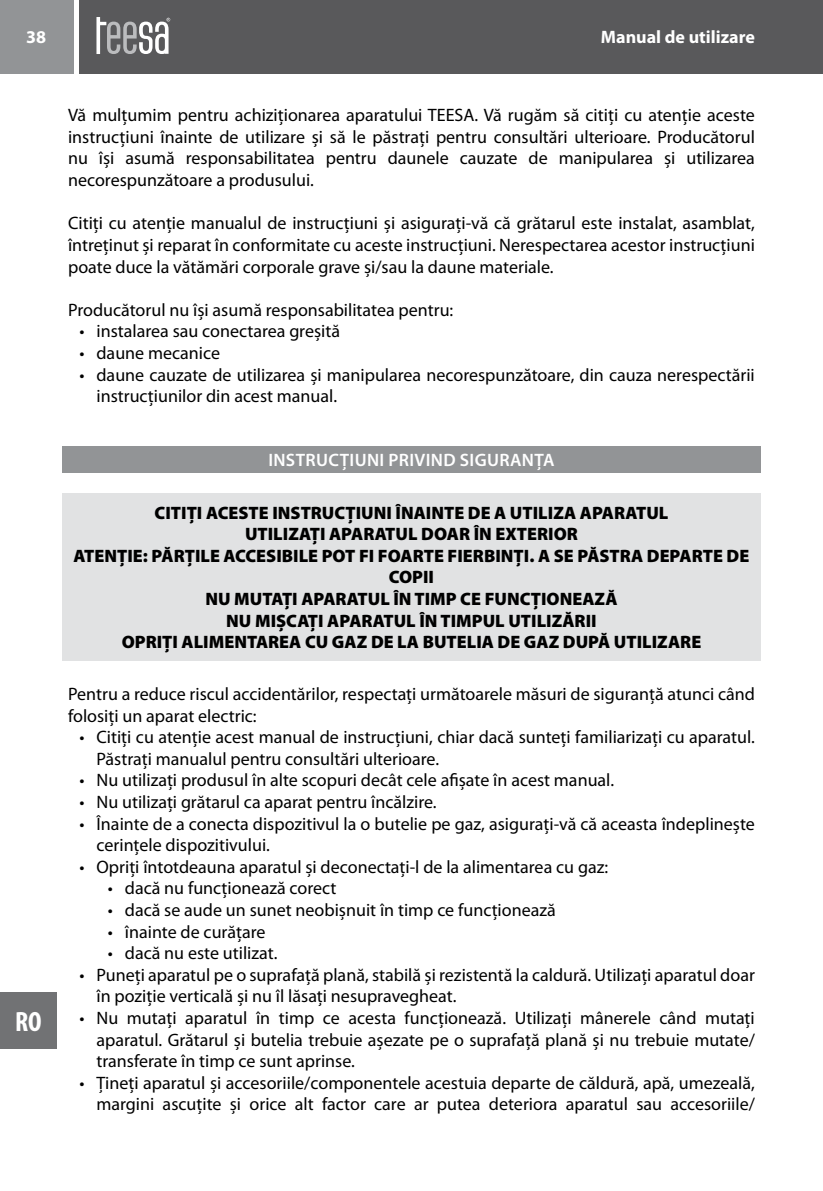
<style>
.page{position:relative;width:823px;height:1191px;background:#fff}
.page>*{position:absolute;margin:0;border:0;box-sizing:border-box;transform-origin:0 0}
.t1{font:700 condensed 28px "Myriad Pro";color:#fff}
.t2{font:18px/21.6px "Myriad Pro";color:#000}
.t3{font:900 18px/21.6px "Myriad Pro";color:#000;text-align:center}
.t4{font:600 18px "Myriad Pro";letter-spacing:.02em;color:#fff}
.t5{font:700 18px "Myriad Pro";color:#fff}
</style>
<div class="page">
<div style="left:0;top:0;width:74px;height:74px;background:#929496"></div>
<div style="left:79px;top:0;width:743px;height:74px;background:#59595b"></div>
<svg style="left:96px;top:17px;width:74px;height:37px"></svg>
<div style="left:0;top:992px;width:57px;height:57px;background:#717274"></div>
<div style="left:62px;top:494px;width:698px;height:166px;background:#e1e2e3"></div>
<div style="left:62px;top:446px;width:698px;height:26px;background:#929496"></div>
<p class="t5" style="left:26px;top:25px;width:21px">38</p>
<p class="t5" style="left:600px;top:25px;width:155px">Manual de utilizare</p>
<p class="t2" style="left:68px;top:104px;width:688px;text-align:justify">Vă mulțumim pentru achiziționarea aparatului TEESA. Vă rugăm să citiți cu atenție aceste instrucțiuni înainte de utilizare și să le păstrați pentru consultări ulterioare. Producătorul nu își asumă responsabilitatea pentru daunele cauzate de manipularea și utilizarea necorespunzătoare a produsului.</p>
<p class="t2" style="left:68px;top:212px;width:687px;text-align:justify">Citiți cu atenție manualul de instrucțiuni și asigurați-vă că grătarul este instalat, asamblat, întreținut și reparat în conformitate cu aceste instrucțiuni. Nerespectarea acestor instrucțiuni poate duce la vătămări corporale grave și/sau la daune materiale.</p>
<p class="t2" style="left:68px;top:298px;width:386px">Producătorul nu își asumă responsabilitatea pentru:</p>
<p class="t2" style="left:79px;top:320px;width:262px">• instalarea sau conectarea greșită</p>
<p class="t2" style="left:79px;top:342px;width:142px">• daune mecanice</p>
<p class="t2" style="left:96px;top:363px;width:659px;text-indent:-17px">• daune cauzate de utilizarea și manipularea necorespunzătoare, din cauza nerespectării instrucțiunilor din acest manual.</p>
<h1 class="t1" style="left:15px;top:1004px;width:28px">RO</h1>
<p class="t4" style="left:268px;top:448px;width:287px">INSTRUCȚIUNI PRIVIND SIGURANȚA</p>
<p class="t3" style="left:74px;top:501px;width:676px">CITIȚI ACESTE INSTRUCȚIUNI ÎNAINTE DE A UTILIZA APARATUL<br>UTILIZAȚI APARATUL DOAR ÎN EXTERIOR<br>ATENȚIE: PĂRȚILE ACCESIBILE POT FI FOARTE FIERBINȚI. A SE PĂSTRA DEPARTE DE COPII<br>NU MUTAȚI APARATUL ÎN TIMP CE FUNCȚIONEAZĂ<br>NU MIȘCAȚI APARATUL ÎN TIMPUL UTILIZĂRII<br>OPRIȚI ALIMENTAREA CU GAZ DE LA BUTELIA DE GAZ DUPĂ UTILIZARE</p>
<p class="t2" style="left:68px;top:683px;width:688px">Pentru a reduce riscul accidentărilor, respectați următoarele măsuri de siguranță atunci când folosiți un aparat electric:</p>
<p class="t2" style="left:96px;top:726px;width:659px;text-indent:-17px">• Citiți cu atenție acest manual de instrucțiuni, chiar dacă sunteți familiarizați cu aparatul.<br>Păstrați manualul pentru consultări ulterioare.</p>
<p class="t2" style="left:79px;top:769px;width:535px">• Nu utilizați produsul în alte scopuri decât cele afișate în acest manual.</p>
<p class="t2" style="left:79px;top:791px;width:358px">• Nu utilizați grătarul ca aparat pentru încălzire.</p>
<p class="t2" style="left:96px;top:812px;width:659px;text-indent:-17px">• Înainte de a conecta dispozitivul la o butelie pe gaz, asigurați-vă că aceasta îndeplinește cerințele dispozitivului.</p>
<p class="t2" style="left:79px;top:855px;width:530px">• Opriți întotdeauna aparatul și deconectați-l de la alimentarea cu gaz:</p>
<p class="t2" style="left:108px;top:877px;width:230px">• dacă nu funcționează corect</p>
<p class="t2" style="left:108px;top:899px;width:449px">• dacă se aude un sunet neobișnuit în timp ce funcționează</p>
<p class="t2" style="left:108px;top:920px;width:159px">• înainte de curățare</p>
<p class="t2" style="left:108px;top:942px;width:171px">• dacă nu este utilizat.</p>
<p class="t2" style="left:96px;top:963px;width:659px;text-indent:-17px">• Puneți aparatul pe o suprafață plană, stabilă și rezistentă la caldură. Utilizați aparatul doar în poziție verticală și nu îl lăsați nesupravegheat.</p>
<p class="t2" style="left:96px;top:1007px;width:659px;text-align:justify;text-indent:-17px">• Nu mutați aparatul în timp ce acesta funcționează. Utilizați mânerele când mutați aparatul. Grătarul și butelia trebuie așezate pe o suprafață plană și nu trebuie mutate/ transferate în timp ce sunt aprinse.</p>
<p class="t2" style="left:79px;top:1071px;width:676px;text-align:right">• Țineți aparatul și accesoriile/componentele acestuia departe de căldură, apă, umezeală, margini ascuțite și orice alt factor care ar putea deteriora aparatul sau accesoriile/</p>
</div>
